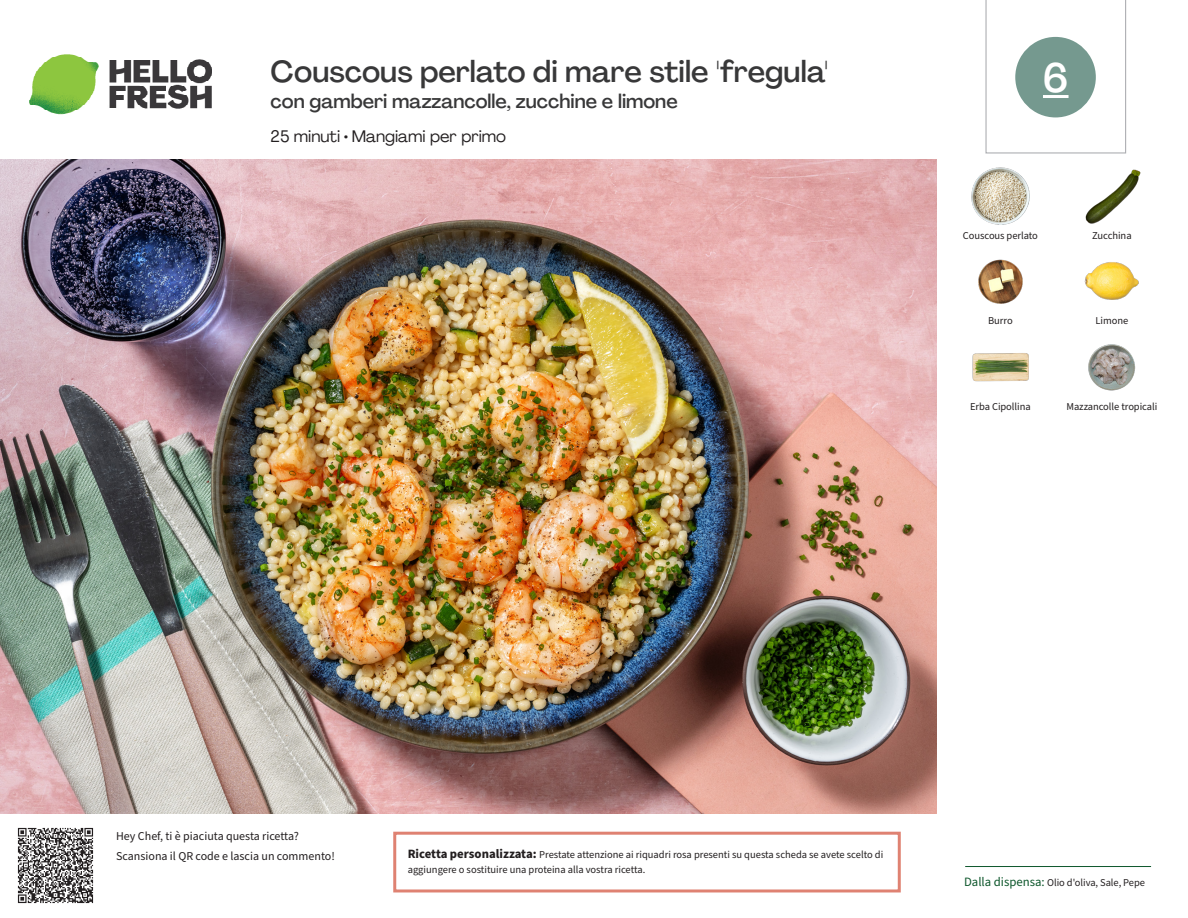
<style>
.page{position:relative;width:1188px;height:918px;background:#fff}
.page>*{position:absolute;margin:0;border:0;box-sizing:border-box;transform-origin:0 0}
._24_Recipe_Nr_Bag{font:500 40.5px "Agrandir";color:#fff}
._15_Titel_UK{font:500 30px "Agrandir";color:#383839}
._15_Titel_UK-2{font:500 19.5px "Agrandir";color:#383839}
._02_Box_Type{font:16.5px "Agrandir";color:#231f20}
._06_Before_Start{font:12px "Source Sans Pro";color:#231f20}
.STEP_Text_IT{font:10.5px/15px "Source Sans Pro";color:#231f20}
._18_FRONT_ingredients_UK{font:10.5px "Source Sans Pro";letter-spacing:-.005em;color:#231f20}
.t1{font:10.5px "Source Sans Variable";letter-spacing:-.005em;color:#231f20}
.s1{font-weight:700;font-size:12.75px}
.s2{font-family:"Source Sans Pro";font-size:12.75px;color:#0e572c}
</style>
<div class="page">
<img style="left:30px;top:54px;width:181px;height:61px">
<hr style="left:965px;top:866px;width:186px;height:1px;background:#0e572c">
<img style="left:0;top:159px;width:936px;height:655px">
<img style="left:1085px;top:169px;width:56px;height:55px">
<img style="left:972px;top:168px;width:57px;height:57px">
<img style="left:1084px;top:262px;width:55px;height:38px">
<img style="left:978px;top:259px;width:45px;height:45px">
<img style="left:1088px;top:344px;width:48px;height:47px">
<img style="left:972px;top:353px;width:57px;height:29px">
<img style="left:17px;top:827px;width:77px;height:77px">
<div style="left:393px;top:832px;width:508px;height:60px;border:3px solid #df8272"></div>
<svg style="left:985px;top:0;width:141px;height:154px"></svg>
<p class="_15_Titel_UK" style="left:271px;top:53px;width:559px">Couscous perlato di mare stile 'fregula'</p>
<p class="_15_Titel_UK-2" style="left:271px;top:89px;width:409px">con gamberi mazzancolle, zucchine e limone</p>
<p class="_02_Box_Type" style="left:271px;top:126px;width:237px">25 minuti • Mangiami per primo</p>
<p class="_24_Recipe_Nr_Bag" style="left:1043px;top:53px;width:27px">6</p>
<p class="_18_FRONT_ingredients_UK" style="left:963px;top:229px;width:77px">Couscous perlato</p>
<p class="_18_FRONT_ingredients_UK" style="left:1092px;top:229px;width:41px">Zucchina</p>
<p class="_18_FRONT_ingredients_UK" style="left:988px;top:314px;width:26px">Burro</p>
<p class="_18_FRONT_ingredients_UK" style="left:1096px;top:314px;width:34px">Limone</p>
<p class="_18_FRONT_ingredients_UK" style="left:970px;top:399px;width:62px">Erba Cipollina</p>
<p class="_18_FRONT_ingredients_UK" style="left:1066px;top:399px;width:92px">Mazzancolle tropicali</p>
<p class="_06_Before_Start" style="left:116px;top:828px;width:184px">Hey Chef, ti è piaciuta questa ricetta?</p>
<p class="_06_Before_Start" style="left:116px;top:848px;width:220px">Scansiona il QR code e lascia un commento!</p>
<p class="STEP_Text_IT" style="left:408px;top:847px;width:477px"><span class="s1">Ricetta personalizzata:</span> Prestate attenzione ai riquadri rosa presenti su questa scheda se avete scelto di aggiungere o sostituire una proteina alla vostra ricetta.</p>
<p class="t1" style="left:964px;top:876px;width:182px"><span class="s2">Dalla dispensa:</span> Olio d'oliva, Sale, Pepe</p>
</div>
